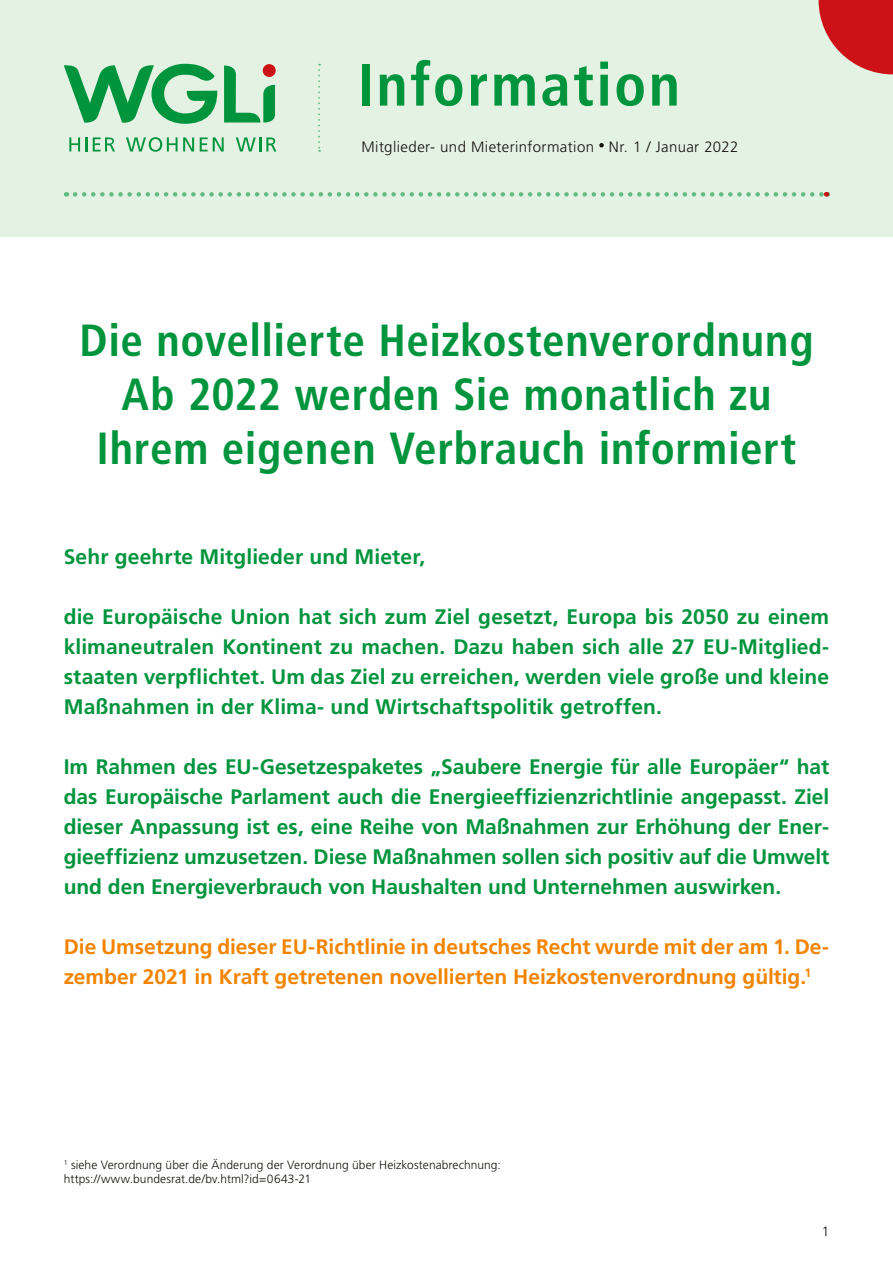
<style>
.page{position:relative;width:893px;height:1263px;background:#fff}
.page>*{position:absolute;margin:0;border:0;box-sizing:border-box;transform-origin:0 0}
.t1{font:700 condensed 60px "Frutiger LT Std";letter-spacing:.045em;color:#00943d}
.t2{font:700 condensed 45px/54px "Frutiger LT Std";letter-spacing:.015em;color:#00943d;text-align:center}
.t3{font:700 21px/30px "Frutiger LT Std";letter-spacing:.005em;color:#00943d;text-align:justify}
.t4{font:700 21px/30px "Frutiger LT Std";letter-spacing:-.005em;color:#f28400}
.t5{font:300 15px "Frutiger LT Std";letter-spacing:.03em;color:#12120d}
.t6{font:300 13.5px "Frutiger LT Std";color:#12120d}
.t7{font:300 12px/14.4px "Frutiger LT Std";letter-spacing:.005em;color:#12120d}
</style>
<div class="page">
<div style="left:0;top:0;width:893px;height:237px;background:#e4f2e4"></div>
<svg style="left:318px;top:64px;width:2px;height:88px"></svg>
<svg style="left:75px;top:192px;width:754px;height:5px"></svg>
<svg style="left:819px;top:0;width:74px;height:74px"></svg>
<svg style="left:599px;top:143px;width:5px;height:4px"></svg>
<svg style="left:224px;top:65px;width:51px;height:58px"></svg>
<svg style="left:64px;top:64px;width:154px;height:60px"></svg>
<div style="left:263px;top:64px;width:13px;height:13px;background:#cc1216;border-radius:50%"></div>
<svg style="left:69px;top:137px;width:18px;height:14px"></svg>
<svg style="left:93px;top:137px;width:22px;height:14px"></svg>
<svg style="left:126px;top:137px;width:68px;height:15px"></svg>
<svg style="left:200px;top:137px;width:24px;height:14px"></svg>
<svg style="left:236px;top:137px;width:40px;height:14px"></svg>
<h1 class="t1" style="left:357px;top:49px;width:324px">Information</h1>
<p class="t5" style="left:361px;top:138px;width:378px">Mitglieder- und Mieterinformation Nr. 1 / Januar 2022</p>
<h2 class="t2" style="left:79px;top:313px;width:736px">Die novellierte Heizkostenverordnung<br>Ab 2022 werden Sie monatlich zu<br>Ihrem eigenen Verbrauch informiert</h2>
<p class="t3" style="left:64px;top:542px;width:363px">Sehr geehrte Mitglieder und Mieter,</p>
<p class="t3" style="left:64px;top:602px;width:767px">die Europäische Union hat sich zum Ziel gesetzt, Europa bis 2050 zu einem klimaneutralen Kontinent zu machen. Dazu haben sich alle 27 EU-Mitglied&shy;staaten verpflichtet. Um das Ziel zu erreichen, werden viele große und kleine Maßnahmen in der Klima- und Wirtschaftspolitik getroffen.</p>
<p class="t3" style="left:64px;top:752px;width:767px">Im Rahmen des EU-Gesetzespaketes „Saubere Energie für alle Europäer“ hat das Europäische Parlament auch die Energieeffizienzrichtlinie angepasst. Ziel dieser Anpassung ist es, eine Reihe von Maßnahmen zur Erhöhung der Ener&shy;gieeffizienz umzusetzen. Diese Maßnahmen sollen sich positiv auf die Umwelt und den Energieverbrauch von Haushalten und Unternehmen auswirken.</p>
<p class="t4" style="left:64px;top:932px;width:767px">Die Umsetzung dieser EU-Richtlinie in deutsches Recht wurde mit der am 1. De&shy;zember 2021 in Kraft getretenen novellierten Heizkostenverordnung gültig.<sup>1</sup></p>
<p class="t7" style="left:64px;top:1157px;width:439px"><sup>1</sup> siehe Verordnung über die Änderung der Verordnung über Heizkostenabrechnung: https://www.bundesrat.de/bv.html?id=0643-21</p>
<p class="t6" style="left:822px;top:1224px;width:9px">1</p>
</div>
